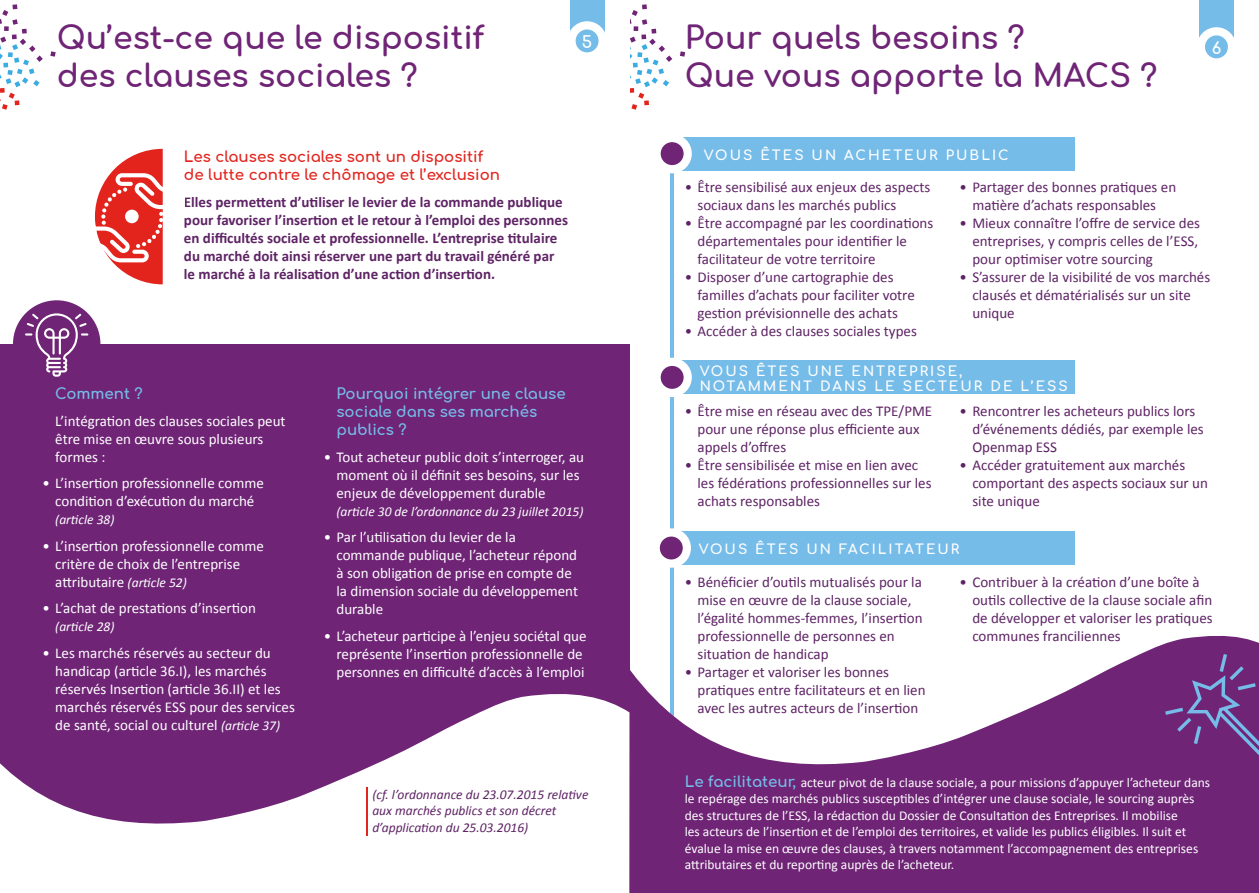
<style>
.page{position:relative;width:1259px;height:893px;background:#fff}
.page>*{position:absolute;margin:0;border:0;box-sizing:border-box;transform-origin:0 0}
.t1{font:700 31.5px/37.8px "Comfortaa";color:#6f2476}
.t2{font:700 16.5px "Comfortaa";color:#fff}
.t3{font:15px/18px "Calibri";color:#5e2365}
.t4{font:15px/18px "Calibri";color:#fff}
.t5{font:700 15px/18px "Calibri";color:#5e2365}
.t6{font:700 15px/18px "Comfortaa";color:#e2241d}
.t7{font:700 15px/18px "Comfortaa";color:#76bce9}
.t8{font:13.5px/16.5px "Calibri";color:#fff}
.t9{font:700 13.5px/15px "Comfortaa";letter-spacing:.15em;color:#fff}
.t10{font:italic 13.5px/16.5px "Calibri";color:#5e2365}
.t11{font:italic 13.5px "Calibri";color:#fff}
.s1{font-style:italic;font-size:13.5px}
.s2{font-family:"Comfortaa";font-weight:700;font-size:15px;color:#76bce9}
</style>
<div class="page">
<svg style="left:50px;top:51px;width:6px;height:6px"></svg>
<svg style="left:0;top:4px;width:43px;height:106px"></svg>
<svg style="left:680px;top:51px;width:5px;height:6px"></svg>
<svg style="left:630px;top:4px;width:42px;height:106px"></svg>
<div style="left:570px;top:0;width:34px;height:47px;background:#76bce9"></div>
<div style="left:567px;top:21px;width:40px;height:40px;background:#fff;border-radius:50%"></div>
<div style="left:575px;top:29px;width:23px;height:23px;background:#76bce9;border-radius:50%"></div>
<div style="left:1199px;top:0;width:34px;height:53px;background:#76bce9"></div>
<div style="left:1196px;top:27px;width:40px;height:40px;background:#fff;border-radius:50%"></div>
<div style="left:1205px;top:35px;width:23px;height:23px;background:#76bce9;border-radius:50%"></div>
<hr style="left:670px;top:144px;width:4px;height:749px;background:#76bce9">
<svg style="left:629px;top:631px;width:630px;height:262px;fill:#6f2476"></svg>
<div style="left:0;top:344px;width:629px;height:549px;background:#6f2476"></div>
<div style="left:681px;top:137px;width:394px;height:33px;background:#76bce9"></div>
<div style="left:681px;top:361px;width:394px;height:33px;background:#76bce9"></div>
<div style="left:681px;top:531px;width:394px;height:34px;background:#76bce9"></div>
<div style="left:652px;top:134px;width:40px;height:39px;background:#fff;border-radius:50%"></div>
<div style="left:652px;top:358px;width:40px;height:39px;background:#fff;border-radius:50%"></div>
<div style="left:651px;top:528px;width:40px;height:40px;background:#fff;border-radius:50%"></div>
<div style="left:660px;top:142px;width:23px;height:23px;background:#6f2476;border-radius:50%"></div>
<div style="left:660px;top:366px;width:23px;height:23px;background:#6f2476;border-radius:50%"></div>
<div style="left:660px;top:537px;width:23px;height:22px;background:#6f2476;border-radius:50%"></div>
<svg style="left:0;top:694px;width:629px;height:199px;fill:#fff"></svg>
<div style="left:13px;top:300px;width:87px;height:88px;background:#6f2476;border-radius:50%"></div>
<svg style="left:25px;top:313px;width:63px;height:64px"></svg>
<svg style="left:94px;top:149px;width:69px;height:135px"></svg>
<hr style="left:366px;top:788px;width:2px;height:48px;background:#e2241d">
<svg style="left:1165px;top:654px;width:94px;height:101px;background:#6f3785"></svg>
<div style="left:125px;top:210px;width:14px;height:13px;background:#fff;border-radius:50%"></div>
<h1 class="t1" style="left:57px;top:14px;width:429px">Qu’est-ce que le dispositif</h1>
<h1 class="t1" style="left:57px;top:52px;width:362px">des clauses sociales ?</h1>
<p class="t2" style="left:582px;top:27px;width:12px">5</p>
<p class="t6" style="left:184px;top:145px;width:317px">Les clauses sociales sont un dispositif de lutte contre le chômage et l’exclusion</p>
<p class="t5" style="left:184px;top:192px;width:385px">Elles permettent d’utiliser le levier de la commande publique pour favoriser l’insertion et le retour à l’emploi des personnes en difficultés sociale et professionnelle. L’entreprise titulaire du marché doit ainsi réserver une part du travail généré par le marché à la réalisation d’une action d’insertion.</p>
<p class="t7" style="left:55px;top:383px;width:89px">Comment ?</p>
<p class="t4" style="left:55px;top:411px;width:232px">L’intégration des clauses sociales peut être mise en œuvre sous plusieurs formes :</p>
<p class="t4" style="left:43px;top:473px;width:223px;text-align:center">• L’insertion professionnelle comme condition d’exécution du marché</p>
<p class="t11" style="left:55px;top:511px;width:61px">(article 38)</p>
<p class="t4" style="left:55px;top:536px;width:210px;text-indent:-13px">• L’insertion professionnelle comme critère de choix de l’entreprise attributaire <span class="s1">(article 52)</span></p>
<p class="t4" style="left:43px;top:598px;width:215px">• L’achat de prestations d’insertion</p>
<p class="t11" style="left:55px;top:618px;width:61px">(article 28)</p>
<p class="t4" style="left:55px;top:643px;width:241px;text-indent:-13px">• Les marchés réservés au secteur du handicap (article 36.I), les marchés réservés Insertion (article 36.II) et les marchés réservés ESS pour des services de santé, social ou culturel <span class="s1">(article 37)</span></p>
<p class="t7" style="left:336px;top:383px;width:231px">Pourquoi intégrer une clause sociale dans ses marchés publics ?</p>
<p class="t4" style="left:336px;top:447px;width:249px;text-indent:-13px">• Tout acheteur public doit s’interroger, au moment où il définit ses besoins, sur les enjeux de développement durable</p>
<p class="t11" style="left:336px;top:503px;width:248px">(article 30 de l’ordonnance du 23 juillet 2015)</p>
<p class="t4" style="left:336px;top:527px;width:243px;text-indent:-13px">• Par l’utilisation du levier de la commande publique, l’acheteur répond à son obligation de prise en compte de la dimension sociale du développement durable</p>
<p class="t4" style="left:336px;top:626px;width:252px;text-indent:-13px">• L’acheteur participe à l’enjeu sociétal que représente l’insertion professionnelle de personnes en difficulté d’accès à l’emploi</p>
<p class="t10" style="left:372px;top:785px;width:218px">(cf. l’ordonnance du 23.07.2015 relative aux marchés publics et son décret d’application du 25.03.2016)</p>
<h1 class="t1" style="left:685px;top:14px;width:474px">Pour quels besoins ?<br>Que vous apporte la MACS ?</h1>
<p class="t9" style="left:704px;top:145px;width:306px">VOUS ÊTES UN ACHETEUR PUBLIC</p>
<p class="t2" style="left:1211px;top:33px;width:11px">6</p>
<p class="t3" style="left:697px;top:177px;width:234px;text-indent:-13px">• Être sensibilisé aux enjeux des aspects sociaux dans les marchés publics</p>
<p class="t3" style="left:697px;top:213px;width:237px;text-indent:-13px">• Être accompagné par les coordinations départementales pour identifier le facilitateur de votre territoire</p>
<p class="t3" style="left:697px;top:267px;width:219px;text-indent:-13px">• Disposer d’une cartographie des familles d’achats pour faciliter votre gestion prévisionnelle des achats</p>
<p class="t3" style="left:685px;top:321px;width:234px">• Accéder à des clauses sociales types</p>
<p class="t3" style="left:959px;top:177px;width:218px;text-align:center">• Partager des bonnes pratiques en matière d’achats responsables</p>
<p class="t3" style="left:972px;top:213px;width:229px;text-indent:-13px">• Mieux connaître l’offre de service des entreprises, y compris celles de l’ESS, pour optimiser votre sourcing</p>
<p class="t3" style="left:972px;top:267px;width:239px;text-indent:-13px">• S’assurer de la visibilité de vos marchés clausés et dématérialisés sur un site unique</p>
<p class="t9" style="left:699px;top:362px;width:370px">VOUS ÊTES UNE ENTREPRISE,<br>NOTAMMENT DANS LE SECTEUR DE L’ESS</p>
<p class="t3" style="left:697px;top:402px;width:236px;text-indent:-13px">• Être mise en réseau avec des TPE/PME pour une réponse plus efficiente aux appels d’offres</p>
<p class="t3" style="left:697px;top:456px;width:236px;text-indent:-13px">• Être sensibilisée et mise en lien avec les fédérations professionnelles sur les achats responsables</p>
<p class="t3" style="left:972px;top:402px;width:233px;text-indent:-13px">• Rencontrer les acheteurs publics lors d’événements dédiés, par exemple les<br>Openmap ESS</p>
<p class="t3" style="left:972px;top:456px;width:237px;text-indent:-13px">• Accéder gratuitement aux marchés comportant des aspects sociaux sur un site unique</p>
<p class="t9" style="left:699px;top:540px;width:262px">VOUS ÊTES UN FACILITATEUR</p>
<p class="t3" style="left:697px;top:572px;width:227px;text-indent:-13px">• Bénéficier d’outils mutualisés pour la mise en œuvre de la clause sociale, l’égalité hommes-femmes, l’insertion professionnelle de personnes en situation de handicap</p>
<p class="t3" style="left:697px;top:662px;width:230px;text-indent:-13px">• Partager et valoriser les bonnes pratiques entre facilitateurs et en lien avec les autres acteurs de l’insertion</p>
<p class="t3" style="left:972px;top:572px;width:242px;text-indent:-13px">• Contribuer à la création d’une boîte à outils collective de la clause sociale afin de développer et valoriser les pratiques communes franciliennes</p>
<p class="t8" style="left:685px;top:773px;width:527px"><span class="s2">Le facilitateur,</span> acteur pivot de la clause sociale, a pour missions d’appuyer l’acheteur dans le repérage des marchés publics susceptibles d’intégrer une clause sociale, le sourcing auprès des structures de l’ESS, la rédaction du Dossier de Consultation des Entreprises. Il mobilise<br>les acteurs de l’insertion et de l’emploi des territoires, et valide les publics éligibles. Il suit et évalue la mise en œuvre des clauses, à travers notamment l’accompagnement des entreprises attributaires et du reporting auprès de l’acheteur.</p>
</div>
